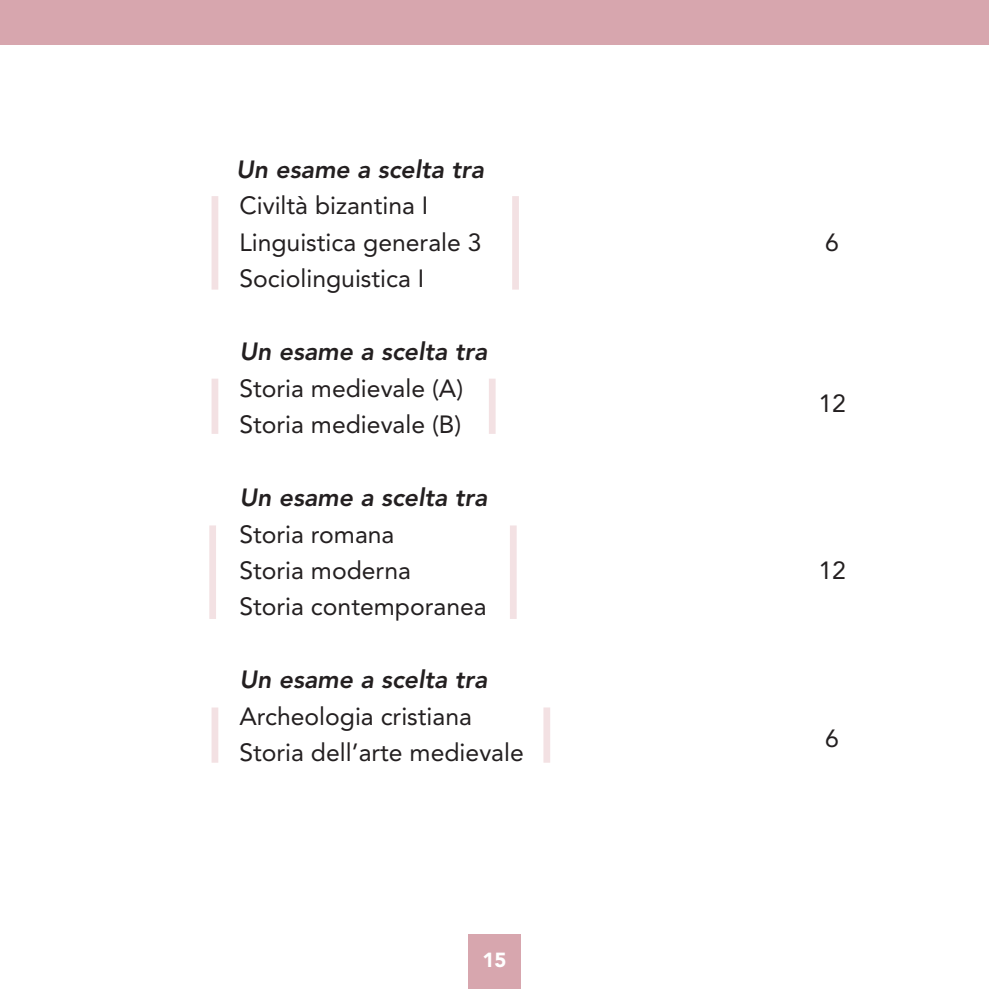
<style>
.page{position:relative;width:989px;height:989px;background:#fff}
.page>*{position:absolute;margin:0;border:0;box-sizing:border-box;transform-origin:0 0}
.t1{font:24.75px/36.4px "Avenir";color:#231f20}
.t2{font:italic 800 24.75px "Avenir";color:#231f20}
.t3{font:900 20.25px "Avenir";color:#fff}
</style>
<div class="page">
<div style="left:0;top:0;width:989px;height:45px;background:#d7a6ae"></div>
<div style="left:468px;top:934px;width:53px;height:55px;background:#d7a6ae"></div>
<div style="left:211px;top:196px;width:7px;height:94px;background:#f3e1e3"></div>
<div style="left:211px;top:379px;width:7px;height:55px;background:#f3e1e3"></div>
<div style="left:211px;top:707px;width:7px;height:55px;background:#f3e1e3"></div>
<div style="left:543px;top:707px;width:7px;height:55px;background:#f3e1e3"></div>
<div style="left:489px;top:379px;width:6px;height:55px;background:#f3e1e3"></div>
<div style="left:512px;top:196px;width:7px;height:93px;background:#f3e1e3"></div>
<div style="left:209px;top:525px;width:7px;height:94px;background:#f3e1e3"></div>
<div style="left:510px;top:525px;width:6px;height:94px;background:#f3e1e3"></div>
<p class="t2" style="left:236px;top:155px;width:249px">Un esame a scelta tra</p>
<p class="t1" style="left:239px;top:187px;width:244px">Civiltà bizantina I<br>Linguistica generale 3</p>
<p class="t1" style="left:239px;top:260px;width:186px">Sociolinguistica I</p>
<p class="t2" style="left:239px;top:337px;width:249px">Un esame a scelta tra</p>
<p class="t1" style="left:239px;top:369px;width:225px">Storia medievale (A)</p>
<p class="t1" style="left:239px;top:405px;width:223px">Storia medievale (B)</p>
<p class="t2" style="left:239px;top:483px;width:249px">Un esame a scelta tra</p>
<p class="t1" style="left:239px;top:515px;width:173px">Storia romana<br>Storia moderna</p>
<p class="t1" style="left:239px;top:588px;width:249px">Storia contemporanea</p>
<p class="t2" style="left:239px;top:665px;width:249px">Un esame a scelta tra</p>
<p class="t1" style="left:239px;top:697px;width:234px">Archeologia cristiana</p>
<p class="t1" style="left:239px;top:733px;width:286px">Storia dell’arte medievale</p>
<p class="t3" style="left:482px;top:942px;width:25px">15</p>
<p class="t1" style="left:825px;top:223px;width:15px">6</p>
<p class="t1" style="left:818px;top:384px;width:29px">12</p>
<p class="t1" style="left:818px;top:551px;width:29px">12</p>
<p class="t1" style="left:825px;top:719px;width:15px">6</p>
</div>
